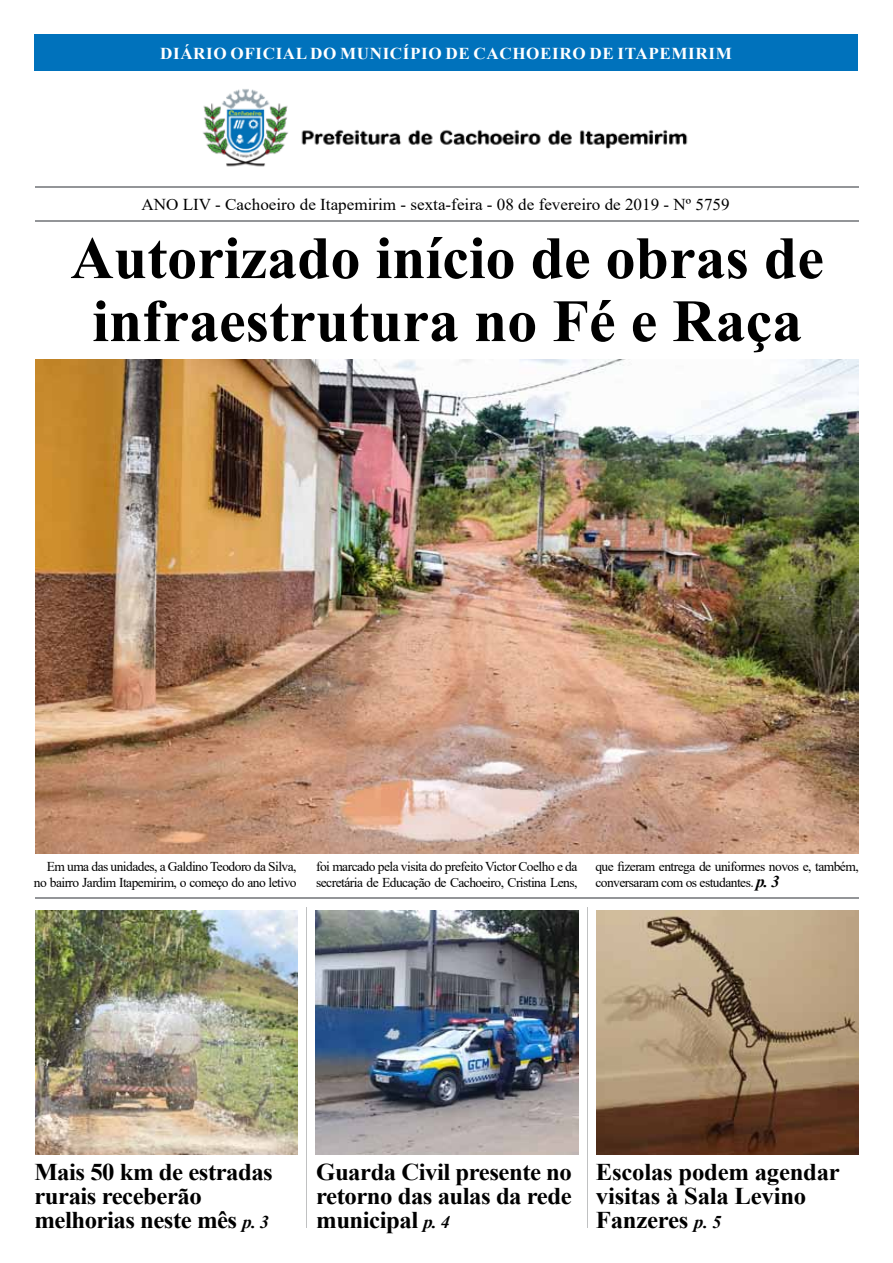
<style>
.page{position:relative;width:893px;height:1263px;background:#fff}
.page>*{position:absolute;margin:0;border:0;box-sizing:border-box;transform-origin:0 0}
.t1{font:700 60px/63px "Times New Roman";color:#000;text-align:center}
.t2{font:700 24px/24px "Times New Roman";letter-spacing:-.02em;color:#000}
.t3{font:16.65px "Times New Roman";color:#000}
.t4{font:700 16.65px "Times New Roman";letter-spacing:.035em;color:#fff}
.t5{font:13.5px/16.2px "Times New Roman";letter-spacing:-.04em;color:#000}
.s1{font-weight:700;font-style:italic;font-size:16.5px}
.s2{font-style:italic;font-size:18px}
</style>
<div class="page">
<img style="left:36px;top:910px;width:262px;height:244px">
<img style="left:203px;top:89px;width:485px;height:78px">
<div style="left:34px;top:34px;width:824px;height:37px;background:#0072bc"></div>
<hr style="left:34px;top:186px;width:824px;height:2px;background:#939598">
<hr style="left:35px;top:220px;width:824px;height:2px;background:#939598">
<img style="left:36px;top:359px;width:822px;height:495px">
<img style="left:596px;top:910px;width:263px;height:244px">
<hr style="left:35px;top:897px;width:824px;height:1px;background:#939598">
<img style="left:315px;top:910px;width:264px;height:244px">
<p class="t4" style="left:160px;top:41px;width:573px">DIÁRIO OFICIAL DO MUNICÍPIO DE CACHOEIRO DE ITAPEMIRIM</p>
<p class="t3" style="left:141px;top:192px;width:590px">ANO LIV - Cachoeiro de Itapemirim - sexta-feira - 08 de fevereiro de 2019 - Nº 5759</p>
<h1 class="t1" style="left:70px;top:225px;width:755px">Autorizado início de obras de infraestrutura no Fé e Raça</h1>
<p class="t5" style="left:34px;top:858px;width:264px;text-align:right">Em uma das unidades, a Galdino Teodoro da Silva, no bairro Jardim Itapemirim, o começo do ano letivo</p>
<p class="t5" style="left:316px;top:858px;width:263px">foi marcado pela visita do prefeito Victor Coelho e da secretária de Educação de Cachoeiro, Cristina Lens,</p>
<p class="t5" style="left:595px;top:858px;width:265px">que fizeram entrega de uniformes novos e, também, conversaram com os estudantes. <span class="s1">p. 3</span></p>
<h2 class="t2" style="left:34px;top:1160px;width:240px">Mais 50 km de estradas rurais receberão melhorias neste mês <span class="s2">p. 3</span></h2>
<h2 class="t2" style="left:316px;top:1159px;width:257px;text-align:justify">Guarda Civil presente no retorno das aulas da rede municipal <span class="s2">p. 4</span></h2>
<h2 class="t2" style="left:596px;top:1160px;width:245px">Escolas podem agendar visitas à Sala Levino<br>Fanzeres <span class="s2">p. 5</span></h2>
</div>
